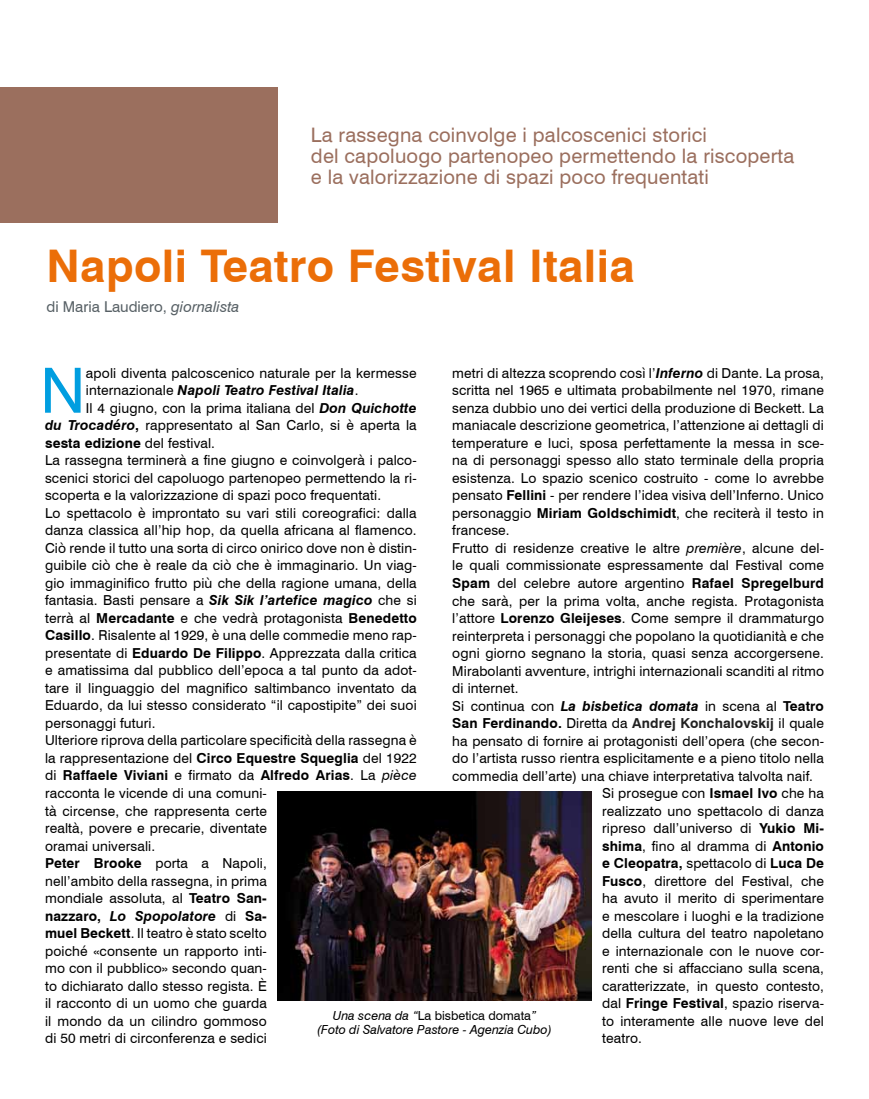
<style>
.page{position:relative;width:869px;height:1099px;background:#fff}
.page>*{position:absolute;margin:0;border:0;box-sizing:border-box;transform-origin:0 0}
.t1{font:62.38px "Swiss 721 BT";color:#009ee0}
.t2{font:700 45px "Swiss 721 BT";letter-spacing:.01em;color:#eb6e08}
.t3{font:20px/21.2px "Swiss 721 BT";letter-spacing:.01em;color:#9b6f5e}
.t4{font:15px "Swiss 721 BT";color:#576065}
.t5{font:13.75px "Swiss 721 BT";letter-spacing:.01em;color:#000}
.t6{font:700 13.75px "Swiss 721 BT";letter-spacing:.01em;color:#000}
.t7{font:italic 700 13.75px "Swiss 721 BT";letter-spacing:.01em;color:#000}
.t8{font:700 13.75px "Swiss 721 BT";letter-spacing:.01em;color:#212121}
.t9{font:italic 12.5px/13.8px "Swiss 721 BT";color:#000;text-align:center}
.s1{font-style:italic}
.s2{font-weight:700;font-style:italic}
.s3{font-weight:700}
.s4{color:#000}
.s5{font-weight:400;color:#000}
.s6{font-weight:400}
.s7{font-weight:400;font-style:normal}
.s8{font-weight:400;font-style:italic}
.s9{font-style:normal}
</style>
<div class="page">
<div style="left:0;top:87px;width:277px;height:136px;background:#9b6f5e"></div>
<img style="left:277px;top:791px;width:314px;height:209px">
<h3 class="t3" style="left:311px;top:124px;width:484px">La rassegna coinvolge i palcoscenici storici<br>del capoluogo partenopeo permettendo la riscoperta e la valorizzazione di spazi poco frequentati</h3>
<h2 class="t2" style="left:46px;top:239px;width:589px">Napoli Teatro Festival Italia</h2>
<p class="t4" style="left:46px;top:298px;width:194px">di Maria Laudiero, <span class="s1">giornalista</span></p>
<p class="t5" style="left:452px;top:364px;width:373px">metri di altezza scoprendo così l’<span class="s2">Inferno</span> di Dante. La prosa,</p>
<p class="t5" style="left:452px;top:382px;width:373px">scritta nel 1965 e ultimata probabilmente nel 1970, rimane</p>
<p class="t5" style="left:452px;top:399px;width:373px">senza dubbio uno dei vertici della produzione di Beckett. La</p>
<p class="t5" style="left:452px;top:417px;width:373px">maniacale descrizione geometrica, l’attenzione ai dettagli di</p>
<p class="t5" style="left:452px;top:434px;width:373px">temperature e luci, sposa perfettamente la messa in sce-</p>
<p class="t5" style="left:452px;top:452px;width:373px">na di personaggi spesso allo stato terminale della propria</p>
<p class="t5" style="left:452px;top:469px;width:373px">esistenza. Lo spazio scenico costruito - come lo avrebbe</p>
<p class="t5" style="left:452px;top:487px;width:373px">pensato <span class="s3">Fellini</span> - per rendere l’idea visiva dell’Inferno. Unico</p>
<p class="t5" style="left:452px;top:504px;width:373px">personaggio <span class="s3">Miriam Goldschimidt</span>, che reciterà il testo in</p>
<p class="t5" style="left:452px;top:522px;width:59px">francese.</p>
<p class="t5" style="left:452px;top:539px;width:373px">Frutto di residenze creative le altre <span class="s1">première</span>, alcune del-</p>
<p class="t5" style="left:452px;top:557px;width:373px">le quali commissionate espressamente dal Festival come</p>
<p class="t5" style="left:452px;top:574px;width:373px"><span class="s3">Spam</span> del celebre autore argentino <span class="s3">Rafael Spregelburd</span></p>
<p class="t5" style="left:452px;top:592px;width:373px">che sarà, per la prima volta, anche regista. Protagonista</p>
<p class="t5" style="left:452px;top:609px;width:373px">l’attore <span class="s3">Lorenzo Gleijeses</span>. Come sempre il drammaturgo</p>
<p class="t5" style="left:452px;top:627px;width:373px">reinterpreta i personaggi che popolano la quotidianità e che</p>
<p class="t5" style="left:452px;top:644px;width:373px">ogni giorno segnano la storia, quasi senza accorgersene.</p>
<p class="t5" style="left:452px;top:662px;width:373px">Mirabolanti avventure, intrighi internazionali scanditi al ritmo</p>
<p class="t5" style="left:452px;top:679px;width:68px">di internet.</p>
<p class="t5" style="left:452px;top:697px;width:373px">Si continua con <span class="s2">La bisbetica domata</span> in scena al <span class="s3">Teatro</span></p>
<p class="t8" style="left:452px;top:714px;width:373px"><span class="s4">San Ferdinando.</span> <span class="s5">Diretta da</span> Andrej Konchalovskij <span class="s5">il quale</span></p>
<p class="t5" style="left:452px;top:732px;width:373px">ha pensato di fornire ai protagonisti dell’opera (che secon-</p>
<p class="t5" style="left:452px;top:749px;width:373px">do l’artista russo rientra esplicitamente e a pieno titolo nella</p>
<p class="t5" style="left:452px;top:767px;width:362px">commedia dell’arte) una chiave interpretativa talvolta naif.</p>
<p class="t5" style="left:602px;top:784px;width:223px">Si prosegue con <span class="s3">Ismael Ivo</span> che ha</p>
<p class="t5" style="left:602px;top:802px;width:223px">realizzato uno spettacolo di danza</p>
<p class="t5" style="left:602px;top:819px;width:223px">ripreso dall’universo di <span class="s3">Yukio Mi-</span></p>
<p class="t5" style="left:602px;top:837px;width:223px"><span class="s3">shima</span>, fino al dramma di <span class="s3">Antonio</span></p>
<p class="t6" style="left:602px;top:855px;width:223px">e Cleopatra, <span class="s6">spettacolo di</span> Luca De</p>
<p class="t5" style="left:602px;top:872px;width:223px"><span class="s3">Fusco</span>, direttore del Festival, che</p>
<p class="t5" style="left:602px;top:890px;width:223px">ha avuto il merito di sperimentare</p>
<p class="t5" style="left:602px;top:907px;width:223px">e mescolare i luoghi e la tradizione</p>
<p class="t5" style="left:602px;top:925px;width:223px">della cultura del teatro napoletano</p>
<p class="t5" style="left:602px;top:942px;width:223px">e internazionale con le nuove cor-</p>
<p class="t5" style="left:602px;top:960px;width:223px">renti che si affacciano sulla scena,</p>
<p class="t5" style="left:602px;top:977px;width:223px">caratterizzate, in questo contesto,</p>
<p class="t5" style="left:602px;top:995px;width:223px">dal <span class="s3">Fringe Festival</span>, spazio riserva-</p>
<p class="t5" style="left:602px;top:1012px;width:223px">to interamente alle nuove leve del</p>
<p class="t5" style="left:602px;top:1030px;width:41px">teatro.</p>
<h1 class="t1" style="left:40px;top:352px;width:46px">N</h1>
<p class="t5" style="left:86px;top:364px;width:332px">apoli diventa palcoscenico naturale per la kermesse</p>
<p class="t7" style="left:86px;top:382px;width:274px"><span class="s7">internazionale</span> Napoli Teatro Festival Italia<span class="s7">.</span></p>
<p class="t5" style="left:86px;top:399px;width:332px">Il 4 giugno, con la prima italiana del <span class="s2">Don Quichotte</span></p>
<p class="t5" style="left:45px;top:417px;width:373px"><span class="s2">du Trocadéro</span><span class="s3">,</span> rappresentato al San Carlo, si è aperta la</p>
<p class="t6" style="left:45px;top:434px;width:171px">sesta edizione <span class="s6">del festival.</span></p>
<p class="t5" style="left:45px;top:452px;width:373px">La rassegna terminerà a fine giugno e coinvolgerà i palco-</p>
<p class="t5" style="left:45px;top:469px;width:373px">scenici storici del capoluogo partenopeo permettendo la ri-</p>
<p class="t5" style="left:45px;top:487px;width:337px">scoperta e la valorizzazione di spazi poco frequentati.</p>
<p class="t5" style="left:45px;top:504px;width:373px">Lo spettacolo è improntato su vari stili coreografici: dalla</p>
<p class="t5" style="left:45px;top:522px;width:373px">danza classica all’hip hop, da quella africana al flamenco.</p>
<p class="t5" style="left:45px;top:539px;width:373px">Ciò rende il tutto una sorta di circo onirico dove non è distin-</p>
<p class="t5" style="left:45px;top:557px;width:373px">guibile ciò che è reale da ciò che è immaginario. Un viag-</p>
<p class="t5" style="left:45px;top:574px;width:373px">gio immaginifico frutto più che della ragione umana, della</p>
<p class="t5" style="left:45px;top:592px;width:373px">fantasia. Basti pensare a <span class="s2">Sik Sik l’artefice magico</span> che si</p>
<p class="t5" style="left:45px;top:609px;width:373px">terrà al <span class="s3">Mercadante</span> e che vedrà protagonista <span class="s3">Benedetto</span></p>
<p class="t5" style="left:45px;top:627px;width:373px"><span class="s3">Casillo</span>. Risalente al 1929, è una delle commedie meno rap-</p>
<p class="t5" style="left:45px;top:644px;width:373px">presentate di <span class="s3">Eduardo De Filippo</span>. Apprezzata dalla critica</p>
<p class="t5" style="left:45px;top:662px;width:373px">e amatissima dal pubblico dell’epoca a tal punto da adot-</p>
<p class="t5" style="left:45px;top:679px;width:373px">tare il linguaggio del magnifico saltimbanco inventato da</p>
<p class="t5" style="left:45px;top:697px;width:373px">Eduardo, da lui stesso considerato “il capostipite” dei suoi</p>
<p class="t5" style="left:45px;top:714px;width:112px">personaggi futuri.</p>
<p class="t5" style="left:45px;top:732px;width:373px">Ulteriore riprova della particolare specificità della rassegna è</p>
<p class="t5" style="left:45px;top:749px;width:373px">la rappresentazione del <span class="s3">Circo Equestre Squeglia</span> del 1922</p>
<p class="t6" style="left:45px;top:767px;width:373px"><span class="s6">di</span> Raffaele Viviani <span class="s6">e firmato da</span> Alfredo Arias<span class="s6">. La</span> <span class="s8">pièce</span></p>
<p class="t5" style="left:45px;top:784px;width:223px">racconta le vicende di una comuni-</p>
<p class="t5" style="left:45px;top:802px;width:223px">tà circense, che rappresenta certe</p>
<p class="t5" style="left:45px;top:819px;width:223px">realtà, povere e precarie, diventate</p>
<p class="t5" style="left:45px;top:837px;width:112px">oramai universali.</p>
<p class="t5" style="left:45px;top:854px;width:223px"><span class="s3">Peter Brooke</span> porta a Napoli,</p>
<p class="t5" style="left:45px;top:872px;width:223px">nell’ambito della rassegna, in prima</p>
<p class="t5" style="left:45px;top:889px;width:223px">mondiale assoluta, al <span class="s3">Teatro San-</span></p>
<p class="t7" style="left:45px;top:907px;width:223px"><span class="s9">nazzaro,</span> Lo Spopolatore <span class="s7">di</span> <span class="s9">Sa-</span></p>
<p class="t5" style="left:45px;top:924px;width:223px"><span class="s3">muel Beckett</span>. Il teatro è stato scelto</p>
<p class="t5" style="left:45px;top:942px;width:223px">poiché «consente un rapporto inti-</p>
<p class="t5" style="left:45px;top:959px;width:223px">mo con il pubblico» secondo quan-</p>
<p class="t5" style="left:45px;top:977px;width:223px">to dichiarato dallo stesso regista. È</p>
<p class="t5" style="left:45px;top:994px;width:223px">il racconto di un uomo che guarda</p>
<p class="t5" style="left:45px;top:1012px;width:223px">il mondo da un cilindro gommoso</p>
<p class="t5" style="left:45px;top:1029px;width:223px">di 50 metri di circonferenza e sedici</p>
<p class="t9" style="left:317px;top:1009px;width:236px">Una scena da “<span class="s9">La bisbetica domata</span>” (Foto di Salvatore Pastore - Agenzia Cubo)</p>
</div>
